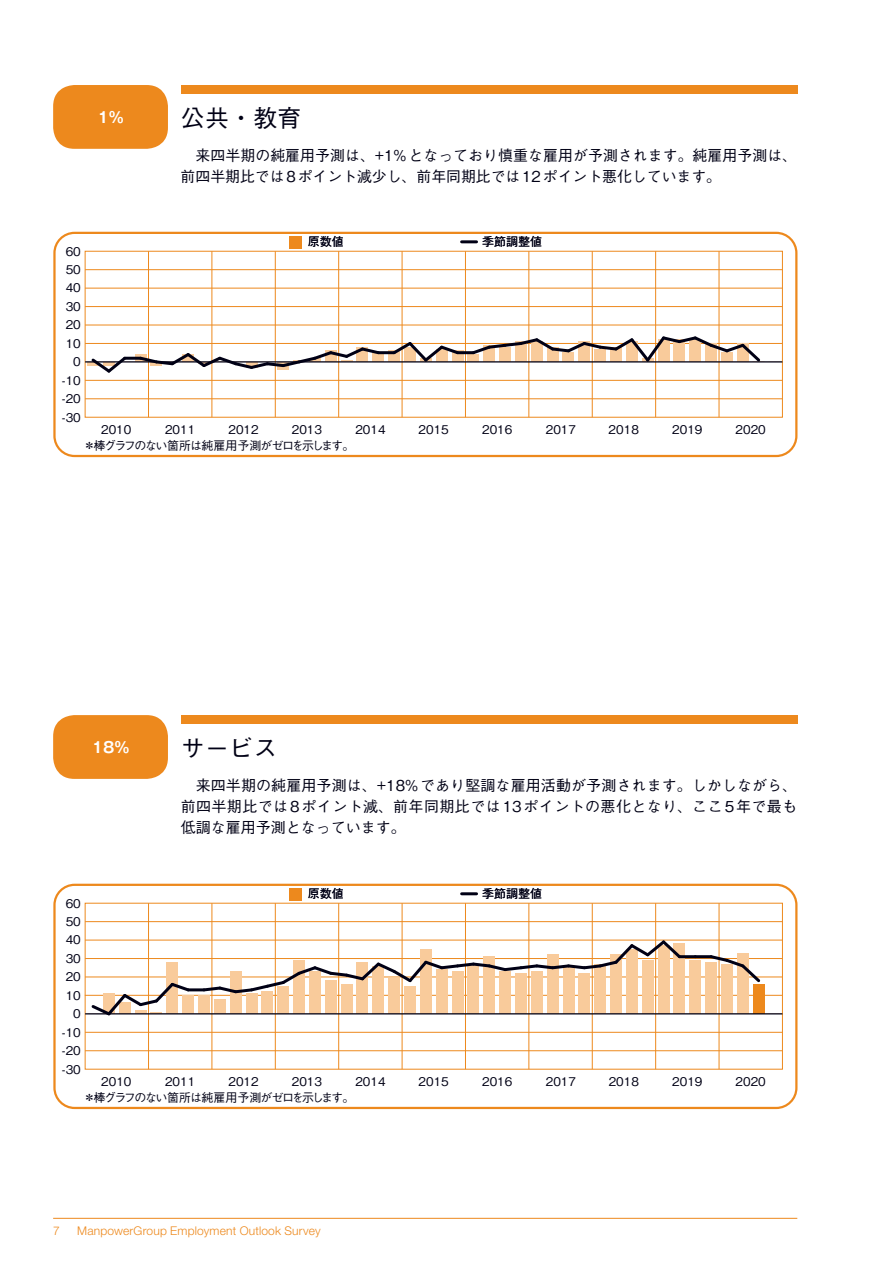
<style>
.page{position:relative;width:893px;height:1263px;background:#fff}
.page>*{position:absolute;margin:0;border:0;box-sizing:border-box;transform-origin:0 0}
.t1{font:500 24px "Gothic BBB Pro";letter-spacing:.005em;color:#000015}
.t2{font:500 15px/21px "Gothic BBB Pro";letter-spacing:.01em;color:#000015}
.t3{font:700 15px "Gothic MB101 Pro De";color:#fff}
.t4{font:500 12px/18.5px "Gothic BBB Pro";color:#000015;text-align:right}
.t5{font:500 12px "Gothic BBB Pro";letter-spacing:-.11em;color:#000015}
.t6{font:300 12px "Helvetica Neue LT Std";letter-spacing:.015em;color:#ed891d}
</style>
<div class="page">
<hr style="left:53px;top:1218px;width:744px;height:1px;background:#ed891d">
<svg style="left:53px;top:232px;width:744px;height:225px"></svg>
<hr style="left:462px;top:240px;width:15px;height:3px;background:#000015">
<div style="left:290px;top:236px;width:12px;height:13px;background:#ed891d"></div>
<div style="left:373px;top:353px;width:11px;height:9px;background:#f9cb9b"></div>
<div style="left:388px;top:351px;width:12px;height:11px;background:#f9cb9b"></div>
<div style="left:452px;top:351px;width:11px;height:11px;background:#f9cb9b"></div>
<div style="left:468px;top:354px;width:11px;height:8px;background:#f9cb9b"></div>
<svg style="left:89px;top:354px;width:40px;height:21px"></svg>
<hr style="left:125px;top:357px;width:16px;height:3px;background:#000015">
<svg style="left:137px;top:345px;width:245px;height:26px"></svg>
<hr style="left:378px;top:351px;width:16px;height:3px;background:#000015">
<svg style="left:390px;top:339px;width:71px;height:25px"></svg>
<hr style="left:458px;top:351px;width:15px;height:3px;background:#000015">
<svg style="left:470px;top:334px;width:293px;height:30px"></svg>
<hr style="left:85px;top:361px;width:697px;height:1px;background:#000015">
<svg style="left:53px;top:884px;width:744px;height:225px"></svg>
<hr style="left:462px;top:892px;width:15px;height:3px;background:#000015">
<div style="left:290px;top:888px;width:12px;height:13px;background:#ed891d"></div>
<div style="left:167px;top:962px;width:11px;height:52px;background:#f9cb9b"></div>
<div style="left:182px;top:995px;width:12px;height:19px;background:#f9cb9b"></div>
<div style="left:198px;top:995px;width:12px;height:19px;background:#f9cb9b"></div>
<div style="left:214px;top:999px;width:12px;height:15px;background:#f9cb9b"></div>
<div style="left:230px;top:971px;width:11px;height:43px;background:#f9cb9b"></div>
<div style="left:246px;top:993px;width:11px;height:21px;background:#f9cb9b"></div>
<div style="left:262px;top:992px;width:11px;height:22px;background:#f9cb9b"></div>
<div style="left:278px;top:986px;width:11px;height:28px;background:#f9cb9b"></div>
<div style="left:293px;top:960px;width:12px;height:54px;background:#f9cb9b"></div>
<div style="left:309px;top:971px;width:12px;height:43px;background:#f9cb9b"></div>
<div style="left:325px;top:981px;width:11px;height:33px;background:#f9cb9b"></div>
<div style="left:341px;top:984px;width:11px;height:30px;background:#f9cb9b"></div>
<div style="left:357px;top:962px;width:11px;height:52px;background:#f9cb9b"></div>
<div style="left:373px;top:966px;width:11px;height:48px;background:#f9cb9b"></div>
<div style="left:388px;top:979px;width:12px;height:35px;background:#f9cb9b"></div>
<div style="left:404px;top:986px;width:12px;height:28px;background:#f9cb9b"></div>
<div style="left:420px;top:949px;width:12px;height:65px;background:#f9cb9b"></div>
<div style="left:436px;top:969px;width:11px;height:45px;background:#f9cb9b"></div>
<div style="left:452px;top:971px;width:11px;height:43px;background:#f9cb9b"></div>
<div style="left:468px;top:964px;width:11px;height:50px;background:#f9cb9b"></div>
<div style="left:484px;top:957px;width:11px;height:57px;background:#f9cb9b"></div>
<div style="left:499px;top:971px;width:12px;height:43px;background:#f9cb9b"></div>
<div style="left:515px;top:973px;width:12px;height:41px;background:#f9cb9b"></div>
<div style="left:531px;top:971px;width:11px;height:43px;background:#f9cb9b"></div>
<div style="left:547px;top:955px;width:11px;height:59px;background:#f9cb9b"></div>
<div style="left:563px;top:968px;width:11px;height:46px;background:#f9cb9b"></div>
<div style="left:579px;top:973px;width:11px;height:41px;background:#f9cb9b"></div>
<div style="left:594px;top:964px;width:12px;height:50px;background:#f9cb9b"></div>
<div style="left:610px;top:955px;width:12px;height:59px;background:#f9cb9b"></div>
<div style="left:626px;top:949px;width:12px;height:65px;background:#f9cb9b"></div>
<div style="left:642px;top:960px;width:11px;height:54px;background:#f9cb9b"></div>
<div style="left:658px;top:946px;width:11px;height:68px;background:#f9cb9b"></div>
<div style="left:674px;top:944px;width:11px;height:70px;background:#f9cb9b"></div>
<div style="left:690px;top:960px;width:11px;height:54px;background:#f9cb9b"></div>
<div style="left:705px;top:962px;width:12px;height:52px;background:#f9cb9b"></div>
<div style="left:721px;top:964px;width:12px;height:50px;background:#f9cb9b"></div>
<div style="left:737px;top:953px;width:11px;height:61px;background:#f9cb9b"></div>
<div style="left:753px;top:984px;width:11px;height:30px;background:#ed891d"></div>
<svg style="left:89px;top:980px;width:103px;height:38px"></svg>
<hr style="left:188px;top:988px;width:16px;height:3px;background:#000015">
<svg style="left:201px;top:938px;width:483px;height:57px"></svg>
<hr style="left:679px;top:955px;width:16px;height:3px;background:#000015">
<hr style="left:695px;top:955px;width:16px;height:3px;background:#000015">
<svg style="left:707px;top:953px;width:56px;height:32px"></svg>
<hr style="left:85px;top:1013px;width:697px;height:1px;background:#000015">
<svg style="left:53px;top:85px;width:115px;height:64px;background:#ed8f29"></svg>
<svg style="left:53px;top:715px;width:115px;height:64px;background:#ed8f29"></svg>
<div style="left:181px;top:85px;width:616px;height:9px;background:#ed891d"></div>
<div style="left:181px;top:715px;width:616px;height:9px;background:#ed891d"></div>
<p class="t3" style="left:97px;top:105px;width:28px">1％</p>
<p class="t1" style="left:181px;top:99px;width:122px">公共・教育</p>
<p class="t4" style="left:62px;top:240px;width:20px">60<br>50<br>40<br>30<br>20<br>10<br>0 -10 -20 -30</p>
<p class="t2" style="left:181px;top:143px;width:618px;text-indent:15px">来四半期の純雇用予測は、+1%となっており慎重な雇用が予測されます。純雇用予測は、前四半期比では8ポイント減少し、前年同期比では12ポイント悪化しています。</p>
<p class="t4" style="left:308px;top:231px;width:37px">原数値</p>
<p class="t4" style="left:482px;top:231px;width:61px">季節調整値</p>
<p class="t4" style="left:101px;top:419px;width:32px">2010</p>
<p class="t4" style="left:165px;top:419px;width:32px">2011</p>
<p class="t4" style="left:228px;top:419px;width:32px">2012</p>
<p class="t4" style="left:292px;top:419px;width:32px">2013</p>
<p class="t4" style="left:355px;top:419px;width:32px">2014</p>
<p class="t4" style="left:419px;top:419px;width:32px">2015</p>
<p class="t4" style="left:482px;top:419px;width:32px">2016</p>
<p class="t4" style="left:546px;top:419px;width:32px">2017</p>
<p class="t4" style="left:609px;top:419px;width:32px">2018</p>
<p class="t4" style="left:672px;top:419px;width:32px">2019</p>
<p class="t4" style="left:736px;top:419px;width:32px">2020</p>
<p class="t5" style="left:83px;top:436px;width:273px">＊棒グラフのない箇所は純雇用予測がゼロを示します。</p>
<p class="t3" style="left:92px;top:735px;width:39px">18％</p>
<p class="t1" style="left:181px;top:729px;width:98px">サービス</p>
<p class="t2" style="left:181px;top:773px;width:618px;text-align:justify;text-indent:15px">来四半期の純雇用予測は、+18%であり堅調な雇用活動が予測されます。しかしながら、前四半期比では8ポイント減、前年同期比では13ポイントの悪化となり、ここ5年で最も低調な雇用予測となっています。</p>
<p class="t4" style="left:62px;top:892px;width:20px">60<br>50<br>40<br>30<br>20<br>10<br>0 -10 -20 -30</p>
<p class="t4" style="left:308px;top:883px;width:37px">原数値</p>
<p class="t4" style="left:482px;top:882px;width:61px">季節調整値</p>
<p class="t4" style="left:101px;top:1071px;width:32px">2010</p>
<p class="t4" style="left:165px;top:1071px;width:32px">2011</p>
<p class="t4" style="left:228px;top:1071px;width:32px">2012</p>
<p class="t4" style="left:292px;top:1071px;width:32px">2013</p>
<p class="t4" style="left:355px;top:1071px;width:32px">2014</p>
<p class="t4" style="left:419px;top:1071px;width:32px">2015</p>
<p class="t4" style="left:482px;top:1071px;width:32px">2016</p>
<p class="t4" style="left:546px;top:1071px;width:32px">2017</p>
<p class="t4" style="left:609px;top:1071px;width:32px">2018</p>
<p class="t4" style="left:672px;top:1071px;width:32px">2019</p>
<p class="t4" style="left:736px;top:1071px;width:32px">2020</p>
<p class="t5" style="left:83px;top:1088px;width:273px">＊棒グラフのない箇所は純雇用予測がゼロを示します。</p>
<p class="t6" style="left:53px;top:1224px;width:8px">7</p>
<p class="t6" style="left:77px;top:1224px;width:245px">ManpowerGroup Employment Outlook Survey</p>
</div>
